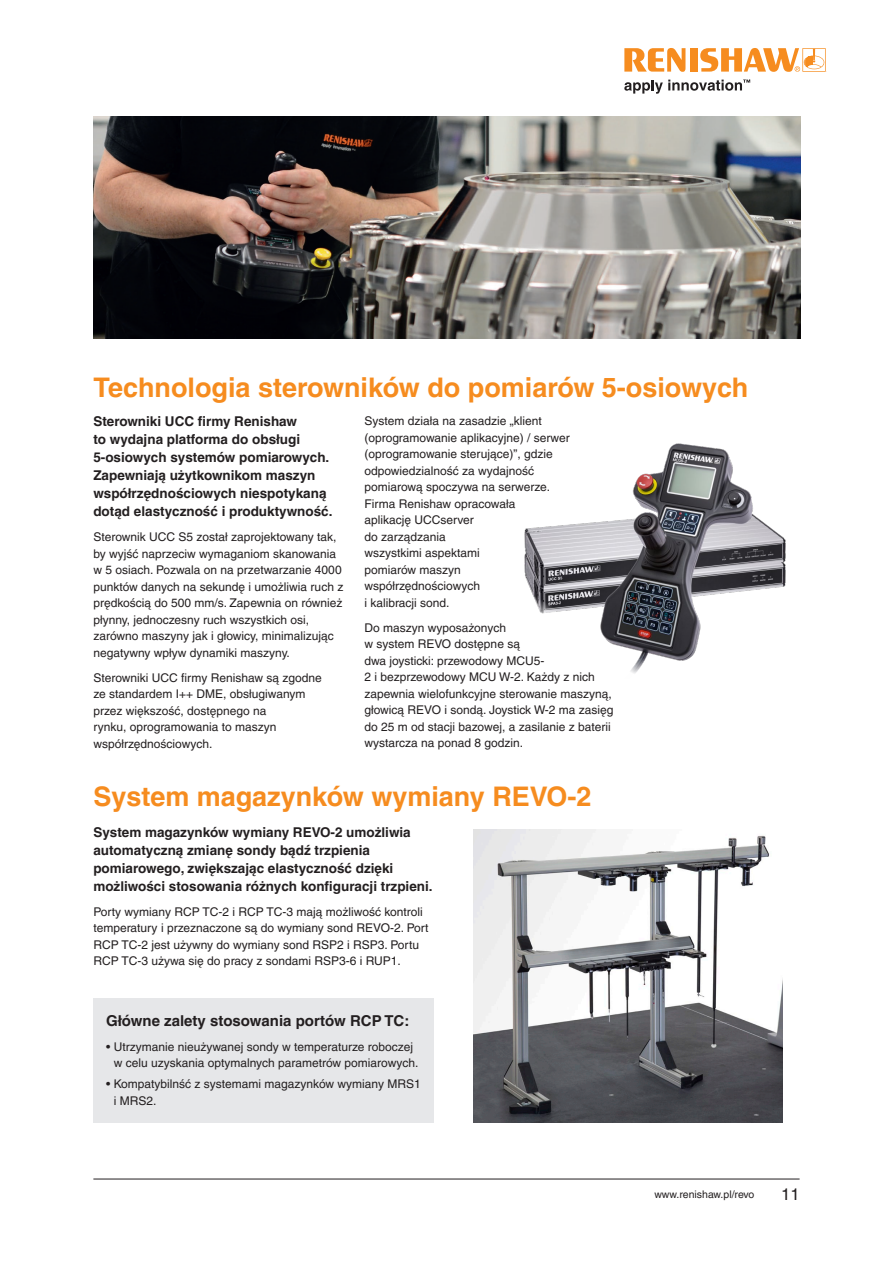
<style>
.page{position:relative;width:893px;height:1263px;background:#fff}
.page>*{position:absolute;margin:0;border:0;box-sizing:border-box;transform-origin:0 0}
.Inside_Headline_21pt{font:700 27px "Helvetica LT Pro";color:#f68c1f}
.Body_Text_9pt{font:700 27px "Helvetica LT Pro";color:#f68c1f}
.t1{font:16.5px "Helvetica LT Pro";color:#231f20}
.Subheading_14pt_Bold{font:700 15px "Helvetica LT Pro";color:#231f20}
.Body_Text_9pt_Bold{font:700 13.5px/18px "Helvetica LT Pro";color:#231f20}
.Body_Text_8pt{font:700 13.5px/18px "Helvetica LT Pro";color:#231f20}
.Body_Text_8pt-2{font:12px/16.5px "Helvetica LT Pro";color:#231f20}
.Body_Text_9pt-2{font:12px/16.5px "Helvetica LT Pro";color:#231f20}
.t2{font:10.5px "Helvetica LT Pro";color:#231f20}
</style>
<div class="page">
<hr style="left:93px;top:1179px;width:707px;height:1px;background:#231f20">
<div style="left:93px;top:998px;width:341px;height:125px;background:#e6e7e9"></div>
<img style="left:473px;top:830px;width:310px;height:293px">
<img style="left:524px;top:443px;width:262px;height:231px">
<img style="left:94px;top:117px;width:706px;height:221px">
<svg style="left:624px;top:48px;width:61px;height:24px"></svg>
<div style="left:690px;top:48px;width:7px;height:24px;background:#f68c1f"></div>
<svg style="left:700px;top:48px;width:126px;height:24px"></svg>
<svg style="left:624px;top:80px;width:126px;height:14px"></svg>
<p class="Inside_Headline_21pt" style="left:93px;top:371px;width:656px">Technologia sterowników do pomiarów 5-osiowych</p>
<p class="Body_Text_9pt_Bold" style="left:93px;top:413px;width:241px">Sterowniki UCC firmy Renishaw<br>to wydajna platforma do obsługi 5-osiowych systemów pomiarowych.<br>Zapewniają użytkownikom maszyn współrzędnościowych niespotykaną dotąd elastyczność i produktywność.</p>
<p class="Body_Text_8pt-2" style="left:93px;top:529px;width:251px">Sterownik UCC S5 został zaprojektowany tak, by wyjść naprzeciw wymaganiom skanowania w 5 osiach. Pozwala on na przetwarzanie 4000 punktów danych na sekundę i umożliwia ruch z prędkością do 500 mm/s. Zapewnia on również płynny, jednoczesny ruch wszystkich osi, zarówno maszyny jak i głowicy, minimalizując negatywny wpływ dynamiki maszyny.</p>
<p class="Body_Text_8pt-2" style="left:93px;top:669px;width:230px">Sterowniki UCC firmy Renishaw są zgodne ze standardem I++ DME, obsługiwanym przez większość, dostępnego na<br>rynku, oprogramowania to maszyn współrzędnościowych.</p>
<p class="Body_Text_8pt-2" style="left:364px;top:413px;width:207px">System działa na zasadzie „klient (oprogramowanie aplikacyjne) / serwer (oprogramowanie sterujące)”, gdzie odpowiedzialność za wydajność pomiarową spoczywa na serwerze.<br>Firma Renishaw opracowała<br>aplikację UCCserver<br>do zarządzania<br>wszystkimi aspektami<br>pomiarów maszyn współrzędnościowych<br>i kalibracji sond.</p>
<p class="Body_Text_8pt-2" style="left:364px;top:619px;width:251px">Do maszyn wyposażonych<br>w system REVO dostępne są<br>dwa joysticki: przewodowy MCU5-<br>2 i bezprzewodowy MCU W-2. Każdy z nich zapewnia wielofunkcyjne sterowanie maszyną, głowicą REVO i sondą. Joystick W-2 ma zasięg do 25 m od stacji bazowej, a zasilanie z baterii wystarcza na ponad 8 godzin.</p>
<p class="Body_Text_9pt" style="left:93px;top:780px;width:500px">System magazynków wymiany REVO-2</p>
<p class="Body_Text_8pt" style="left:93px;top:823px;width:341px">System magazynków wymiany REVO-2 umożliwia automatyczną zmianę sondy bądź trzpienia pomiarowego, zwiększając elastyczność dzięki możliwości stosowania różnych konfiguracji trzpieni.</p>
<p class="Body_Text_8pt-2" style="left:93px;top:903px;width:337px">Porty wymiany RCP TC-2 i RCP TC-3 mają możliwość kontroli temperatury i przeznaczone są do wymiany sond REVO-2. Port RCP TC-2 jest używny do wymiany sond RSP2 i RSP3. Portu RCP TC-3 używa się do pracy z sondami RSP3-6 i RUP1.</p>
<p class="Subheading_14pt_Bold" style="left:106px;top:1011px;width:305px">Główne zalety stosowania portów RCP TC:</p>
<p class="Body_Text_9pt-2" style="left:114px;top:1038px;width:306px;text-indent:-8px">• Utrzymanie nieużywanej sondy w temperaturze roboczej w celu uzyskania optymalnych parametrów pomiarowych.</p>
<p class="Body_Text_9pt-2" style="left:114px;top:1076px;width:308px;text-indent:-8px">• Kompatybilnść z systemami magazynków wymiany MRS1 i MRS2.</p>
<p class="t2" style="left:654px;top:1188px;width:102px">www.renishaw.pl/revo</p>
<h2 class="t1" style="left:781px;top:1185px;width:20px">11</h2>
</div>
